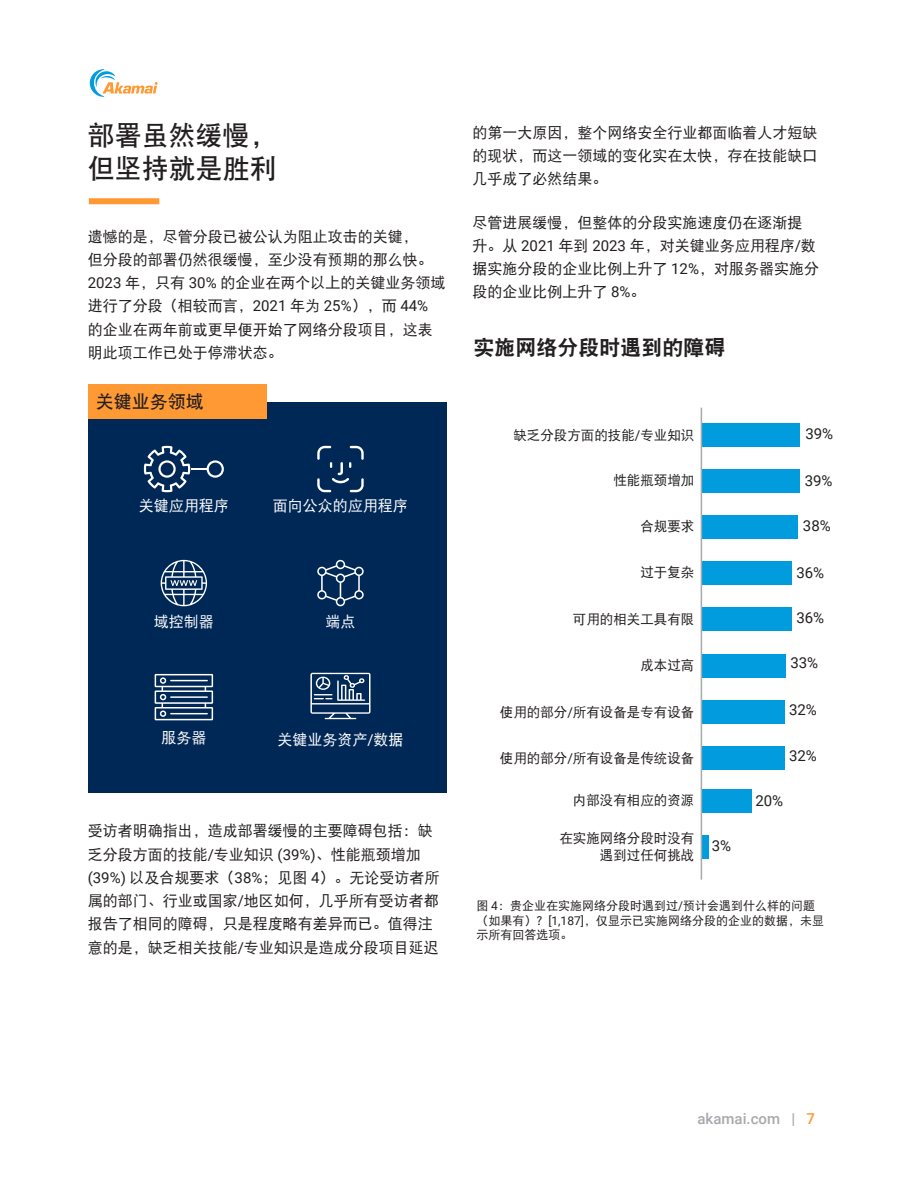
<style>
.page{position:relative;width:918px;height:1188px;background:#fff}
.page>*{position:absolute;margin:0;border:0;box-sizing:border-box;transform-origin:0 0}
.H1-_Double_Column_Orange_Bar{font:27px/33px "DFP Hei W7";color:#231f20}
.H2_-_Subheading{font:21px "DFP Hei W9";color:#231f20}
.t1{font:18px "DFP Hei W7";color:#231f20}
.Body{font:15px/23.2px "DFP Hei W5";color:#231f20}
.Body-2{font:15px "DFP Hei W5";color:#fff}
.H2_-_Subheading-2{font:15px "Roboto";color:#231f20}
.t2{font:500 15px "Roboto";color:#a8a9ad}
.H2_-_Subheading-3{font:13.5px/16.2px "DFP Hei W5";color:#231f20;text-align:right}
.Body-3{font:12px/14.4px "DFP Hei W5";color:#231f20}
.s1{font-family:"Roboto"}
.s2{color:#f93}
</style>
<div class="page">
<svg style="left:90px;top:69px;width:68px;height:28px"></svg>
<div style="left:89px;top:198px;width:70px;height:6px;background:#f93"></div>
<div style="left:88px;top:402px;width:359px;height:391px;background:#002856"></div>
<div style="left:88px;top:385px;width:179px;height:34px;background:#f93"></div>
<svg style="left:144px;top:446px;width:80px;height:46px"></svg>
<svg style="left:317px;top:446px;width:47px;height:46px"></svg>
<svg style="left:161px;top:560px;width:46px;height:46px"></svg>
<svg style="left:317px;top:560px;width:47px;height:46px"></svg>
<svg style="left:155px;top:674px;width:58px;height:46px"></svg>
<svg style="left:310px;top:673px;width:61px;height:46px"></svg>
<div style="left:701px;top:424px;width:99px;height:23px;background:#009cde"></div>
<div style="left:701px;top:608px;width:91px;height:23px;background:#009cde"></div>
<div style="left:701px;top:516px;width:97px;height:23px;background:#009cde"></div>
<div style="left:701px;top:700px;width:84px;height:23px;background:#009cde"></div>
<div style="left:701px;top:790px;width:51px;height:23px;background:#009cde"></div>
<div style="left:701px;top:470px;width:99px;height:23px;background:#009cde"></div>
<div style="left:701px;top:654px;width:85px;height:23px;background:#009cde"></div>
<div style="left:701px;top:562px;width:91px;height:23px;background:#009cde"></div>
<div style="left:701px;top:746px;width:84px;height:23px;background:#009cde"></div>
<svg style="left:702px;top:836px;width:7px;height:23px"></svg>
<hr style="left:701px;top:408px;width:1px;height:472px;background:#a8a9ad">
<p class="H1-_Double_Column_Orange_Bar" style="left:88px;top:118px;width:190px">部署虽然缓慢，但坚持就是胜利</p>
<p class="Body" style="left:88px;top:224px;width:359px">遗憾的是，尽管分段已被公认为阻止攻击的关键，<br>但分段的部署仍然很缓慢，至少没有预期的那么快。<br><span class="s1">2023</span> 年，只有 <span class="s1">30%</span> 的企业在两个以上的关键业务领域进行了分段（相较而言，<span class="s1">2021</span> 年为 <span class="s1">25%</span>），而 <span class="s1">44%</span>的企业在两年前或更早便开始了网络分段项目，这表明此项工作已处于停滞状态。</p>
<h1 class="t1" style="left:96px;top:391px;width:110px">关键业务领域</h1>
<p class="Body-2" style="left:139px;top:498px;width:91px">关键应用程序</p>
<p class="Body-2" style="left:273px;top:498px;width:136px">面向公众的应用程序</p>
<p class="Body-2" style="left:154px;top:613px;width:61px">域控制器</p>
<p class="Body-2" style="left:325px;top:613px;width:31px">端点</p>
<p class="Body-2" style="left:161px;top:729px;width:46px">服务器</p>
<p class="Body-2" style="left:277px;top:731px;width:128px">关键业务资产<span class="s1">/</span>数据</p>
<p class="Body" style="left:88px;top:819px;width:353px">受访者明确指出，造成部署缓慢的主要障碍包括：缺乏分段方面的技能<span class="s1">/</span>专业知识 <span class="s1">(39%)</span>、性能瓶颈增加<span class="s1">(39%)</span> 以及合规要求（<span class="s1">38%</span>；见图 <span class="s1">4</span>）。无论受访者所属的部门、行业或国家<span class="s1">/</span>地区如何，几乎所有受访者都报告了相同的障碍，只是程度略有差异而已。值得注意的是，缺乏相关技能<span class="s1">/</span>专业知识是造成分段项目延迟</p>
<p class="Body" style="left:472px;top:120px;width:346px;text-align:justify">的第一大原因，整个网络安全行业都面临着人才短缺的现状，而这一领域的变化实在太快，存在技能缺口几乎成了必然结果。</p>
<p class="Body" style="left:472px;top:210px;width:348px">尽管进展缓慢，但整体的分段实施速度仍在逐渐提升。从 <span class="s1">2021</span> 年到 <span class="s1">2023</span> 年，对关键业务应用程序<span class="s1">/</span>数据实施分段的企业比例上升了 <span class="s1">12%</span>，对服务器实施分段的企业比例上升了 <span class="s1">8%</span>。</p>
<p class="H2_-_Subheading" style="left:474px;top:336px;width:253px">实施网络分段时遇到的障碍</p>
<p class="H2_-_Subheading-3" style="left:513px;top:427px;width:183px">缺乏分段方面的技能<span class="s1">/</span>专业知识</p>
<p class="H2_-_Subheading-3" style="left:613px;top:472px;width:82px">性能瓶颈增加</p>
<p class="H2_-_Subheading-3" style="left:640px;top:518px;width:55px">合规要求</p>
<p class="H2_-_Subheading-3" style="left:640px;top:564px;width:55px">过于复杂</p>
<p class="H2_-_Subheading-3" style="left:573px;top:611px;width:123px">可用的相关工具有限</p>
<p class="H2_-_Subheading-3" style="left:640px;top:657px;width:55px">成本过高</p>
<p class="H2_-_Subheading-3" style="left:500px;top:704px;width:196px">使用的部分<span class="s1">/</span>所有设备是专有设备</p>
<p class="H2_-_Subheading-3" style="left:500px;top:750px;width:196px">使用的部分<span class="s1">/</span>所有设备是传统设备</p>
<p class="H2_-_Subheading-3" style="left:573px;top:792px;width:123px">内部没有相应的资源</p>
<p class="H2_-_Subheading-3" style="left:559px;top:830px;width:136px">在实施网络分段时没有遇到过任何挑战</p>
<p class="H2_-_Subheading-2" style="left:712px;top:835px;width:21px">3%</p>
<p class="H2_-_Subheading-2" style="left:805px;top:423px;width:29px">39%</p>
<p class="H2_-_Subheading-2" style="left:805px;top:470px;width:29px">39%</p>
<p class="H2_-_Subheading-2" style="left:803px;top:515px;width:29px">38%</p>
<p class="H2_-_Subheading-2" style="left:796px;top:562px;width:29px">36%</p>
<p class="H2_-_Subheading-2" style="left:796px;top:607px;width:29px">36%</p>
<p class="H2_-_Subheading-2" style="left:790px;top:652px;width:29px">33%</p>
<p class="H2_-_Subheading-2" style="left:789px;top:700px;width:29px">32%</p>
<p class="H2_-_Subheading-2" style="left:789px;top:745px;width:29px">32%</p>
<p class="H2_-_Subheading-2" style="left:755px;top:790px;width:29px">20%</p>
<p class="Body-3" style="left:476px;top:899px;width:349px">图 <span class="s1">4</span>：贵企业在实施网络分段时遇到过<span class="s1">/</span>预计会遇到什么样的问题（如果有）？<span class="s1">[1,187]</span>，仅显示已实施网络分段的企业的数据，未显示所有回答选项。</p>
<p class="t2" style="left:698px;top:1109px;width:119px">akamai.com | <span class="s2">7</span></p>
</div>
